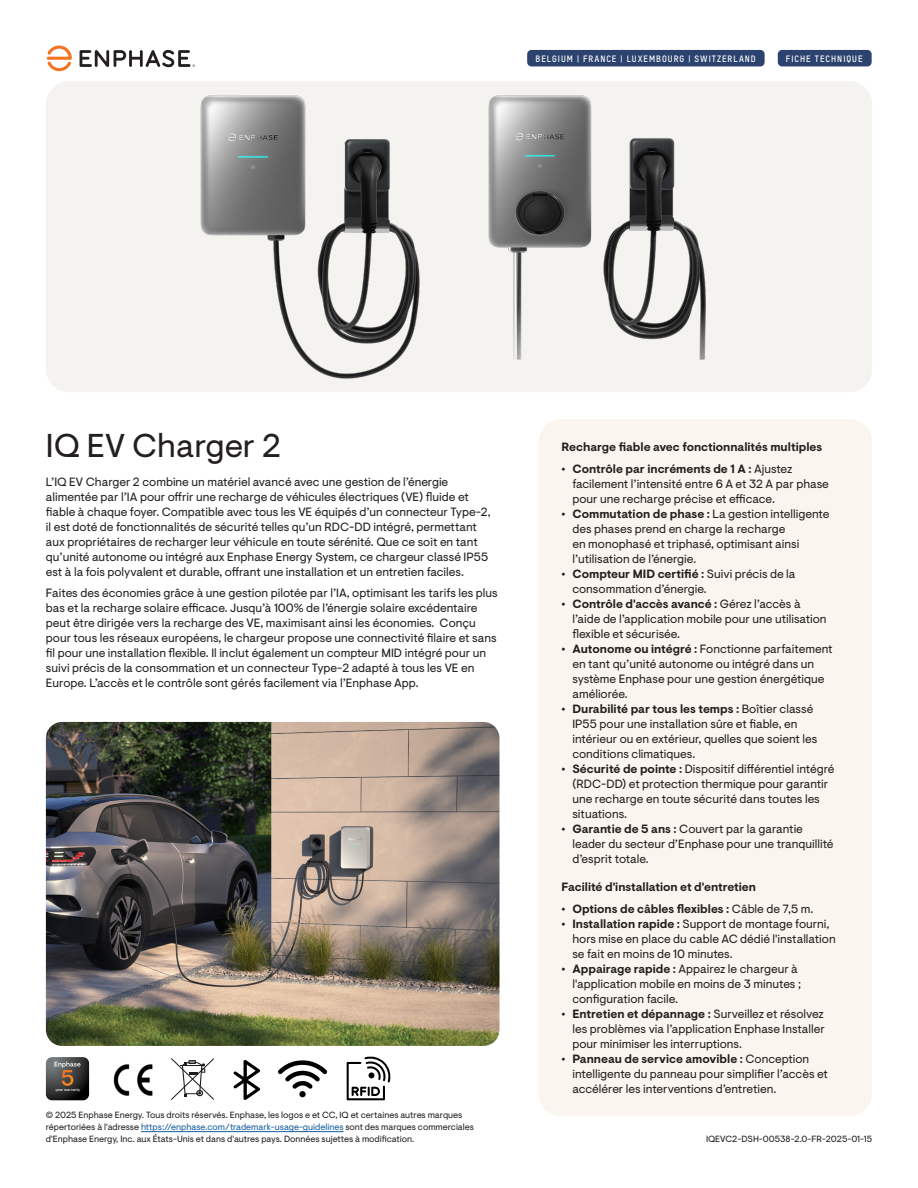
<style>
.page{position:relative;width:918px;height:1188px;background:#fff}
.page>*{position:absolute;margin:0;border:0;box-sizing:border-box;transform-origin:0 0}
.Feature_headline{font:33px "Enphase Visuelt";color:#231f20}
.Feature_paragraph{font:12px/15px "Enphase Visuelt";color:#231f20}
.Highlight_title{font:700 12px "Enphase Visuelt";color:#231f20}
.Footnote_left{font:9px/12px "Enphase Visuelt";color:#231f20}
.Label{font:9px "T Star Pro Bold";letter-spacing:.11em;color:#fff}
.t1{font:4.05px "Enphase Visuelt";color:#fff}
.s1{color:#175d9e}
.s2{font-weight:700}
.s3{font-weight:400}
</style>
<div class="page">
<div style="left:46px;top:81px;width:826px;height:311px;background:#f4f3f0;border-radius:23px"></div>
<hr style="left:141px;top:1131px;width:203px;height:1px;background:#175d9e">
<div style="left:778px;top:50px;width:94px;height:16px;background:#2c436f;border-radius:4px"></div>
<img style="left:200px;top:95px;width:220px;height:284px">
<img style="left:46px;top:722px;width:454px;height:324px">
<div style="left:539px;top:419px;width:333px;height:697px;background:#faf6ef;border-radius:23px"></div>
<svg style="left:47px;top:46px;width:25px;height:25px"></svg>
<svg style="left:80px;top:49px;width:115px;height:18px"></svg>
<div style="left:527px;top:50px;width:238px;height:16px;background:#2c436f;border-radius:4px"></div>
<img style="left:488px;top:95px;width:218px;height:265px">
<img style="left:113px;top:1064px;width:40px;height:32px">
<svg style="left:278px;top:1060px;width:49px;height:37px"></svg>
<svg style="left:233px;top:1060px;width:27px;height:40px"></svg>
<svg style="left:171px;top:1058px;width:43px;height:42px"></svg>
<svg style="left:347px;top:1057px;width:43px;height:43px"></svg>
<svg style="left:46px;top:1057px;width:43px;height:43px;background:#414344"></svg>
<svg style="left:62px;top:1070px;width:11px;height:16px"></svg>
<p class="Label" style="left:536px;top:52px;width:222px">BELGIUM | FRANCE | LUXEMBOURG | SWITZERLAND</p>
<p class="Label" style="left:786px;top:52px;width:78px">FICHE TECHNIQUE</p>
<p class="Feature_headline" style="left:46px;top:427px;width:237px">IQ EV Charger 2</p>
<p class="Feature_paragraph" style="left:46px;top:474px;width:446px">L’IQ EV Charger 2 combine un matériel avancé avec une gestion de l’énergie alimentée par l’IA pour offrir une recharge de véhicules électriques (VE) fluide et fiable à chaque foyer. Compatible avec tous les VE équipés d’un connecteur Type-2, il est doté de fonctionnalités de sécurité telles qu’un RDC-DD intégré, permettant aux propriétaires de recharger leur véhicule en toute sérénité. Que ce soit en tant qu’unité autonome ou intégré aux Enphase Energy System, ce chargeur classé IP55 est à la fois polyvalent et durable, offrant une installation et un entretien faciles.</p>
<p class="Feature_paragraph" style="left:46px;top:586px;width:453px">Faites des économies grâce à une gestion pilotée par l’IA, optimisant les tarifs les plus bas et la recharge solaire efficace. Jusqu’à 100% de l’énergie solaire excédentaire peut être dirigée vers la recharge des VE, maximisant ainsi les économies. Conçu pour tous les réseaux européens, le chargeur propose une connectivité filaire et sans fil pour une installation flexible. Il inclut également un compteur MID intégré pour un suivi précis de la consommation et un connecteur Type-2 adapté à tous les VE en Europe. L’accès et le contrôle sont gérés facilement via l’Enphase App.</p>
<p class="t1" style="left:56px;top:1087px;width:26px">year warranty</p>
<p class="Footnote_left" style="left:46px;top:1109px;width:430px">© 2025 Enphase Energy. Tous droits réservés. Enphase, les logos e et CC, IQ et certaines autres marques répertoriées à l'adresse <span class="s1">https://enphase.com/trademark-usage-guidelines</span> sont des marques commerciales d'Enphase Energy, Inc. aux États-Unis et dans d'autres pays. Données sujettes à modification.</p>
<p class="Highlight_title" style="left:562px;top:440px;width:262px">Recharge fiable avec fonctionnalités multiples</p>
<p class="Feature_paragraph" style="left:572px;top:462px;width:258px;text-indent:-11px"><span class="s2">• Contrôle par incréments de 1 A :</span> Ajustez facilement l’intensité entre 6 A et 32 A par phase pour une recharge précise et efficace.</p>
<p class="Feature_paragraph" style="left:572px;top:507px;width:259px;text-indent:-11px"><span class="s2">• Commutation de phase :</span> La gestion intelligente des phases prend en charge la recharge<br>en monophasé et triphasé, optimisant ainsi l’utilisation de l’énergie.</p>
<p class="Feature_paragraph" style="left:572px;top:567px;width:225px;text-indent:-11px"><span class="s2">• Compteur MID certifié :</span> Suivi précis de la consommation d’énergie.</p>
<p class="Feature_paragraph" style="left:572px;top:597px;width:256px;text-indent:-11px"><span class="s2">• Contrôle d'accès avancé :</span> Gérez l’accès à l’aide de l’application mobile pour une utilisation flexible et sécurisée.</p>
<p class="Feature_paragraph" style="left:572px;top:642px;width:262px;text-indent:-11px"><span class="s2">• Autonome ou intégré :</span> Fonctionne parfaitement en tant qu’unité autonome ou intégré dans un système Enphase pour une gestion énergétique améliorée.</p>
<p class="Feature_paragraph" style="left:572px;top:702px;width:246px;text-indent:-11px"><span class="s2">• Durabilité par tous les temps :</span> Boîtier classé IP55 pour une installation sûre et fiable, en intérieur ou en extérieur, quelles que soient les conditions climatiques.</p>
<p class="Feature_paragraph" style="left:572px;top:762px;width:264px;text-indent:-11px"><span class="s2">• Sécurité de pointe :</span> Dispositif différentiel intégré (RDC-DD) et protection thermique pour garantir une recharge en toute sécurité dans toutes les situations.</p>
<p class="Feature_paragraph" style="left:572px;top:822px;width:263px;text-indent:-11px"><span class="s2">• Garantie de 5 ans :</span> Couvert par la garantie leader du secteur d’Enphase pour une tranquillité d’esprit totale.</p>
<p class="Highlight_title" style="left:562px;top:880px;width:196px">Facilité d'installation et d'entretien</p>
<p class="Highlight_title" style="left:562px;top:902px;width:253px">• Options de câbles flexibles : <span class="s3">Câble de 7,5 m.</span></p>
<p class="Feature_paragraph" style="left:572px;top:917px;width:265px;text-indent:-11px"><span class="s2">• Installation rapide :</span> Support de montage fourni, hors mise en place du cable AC dédié l'installation se fait en moins de 10 minutes.</p>
<p class="Feature_paragraph" style="left:572px;top:962px;width:230px;text-indent:-11px"><span class="s2">• Appairage rapide :</span> Appairez le chargeur à l'application mobile en moins de 3 minutes ; configuration facile.</p>
<p class="Feature_paragraph" style="left:572px;top:1007px;width:254px;text-align:justify;text-indent:-11px"><span class="s2">• Entretien et dépannage :</span> Surveillez et résolvez les problèmes via l’application Enphase Installer pour minimiser les interruptions.</p>
<p class="Feature_paragraph" style="left:572px;top:1052px;width:257px;text-indent:-11px"><span class="s2">• Panneau de service amovible :</span> Conception intelligente du panneau pour simplifier l’accès et accélérer les interventions d’entretien.</p>
<p class="Footnote_left" style="left:706px;top:1133px;width:168px">IQEVC2-DSH-00538-2.0-FR-2025-01-15</p>
</div>
